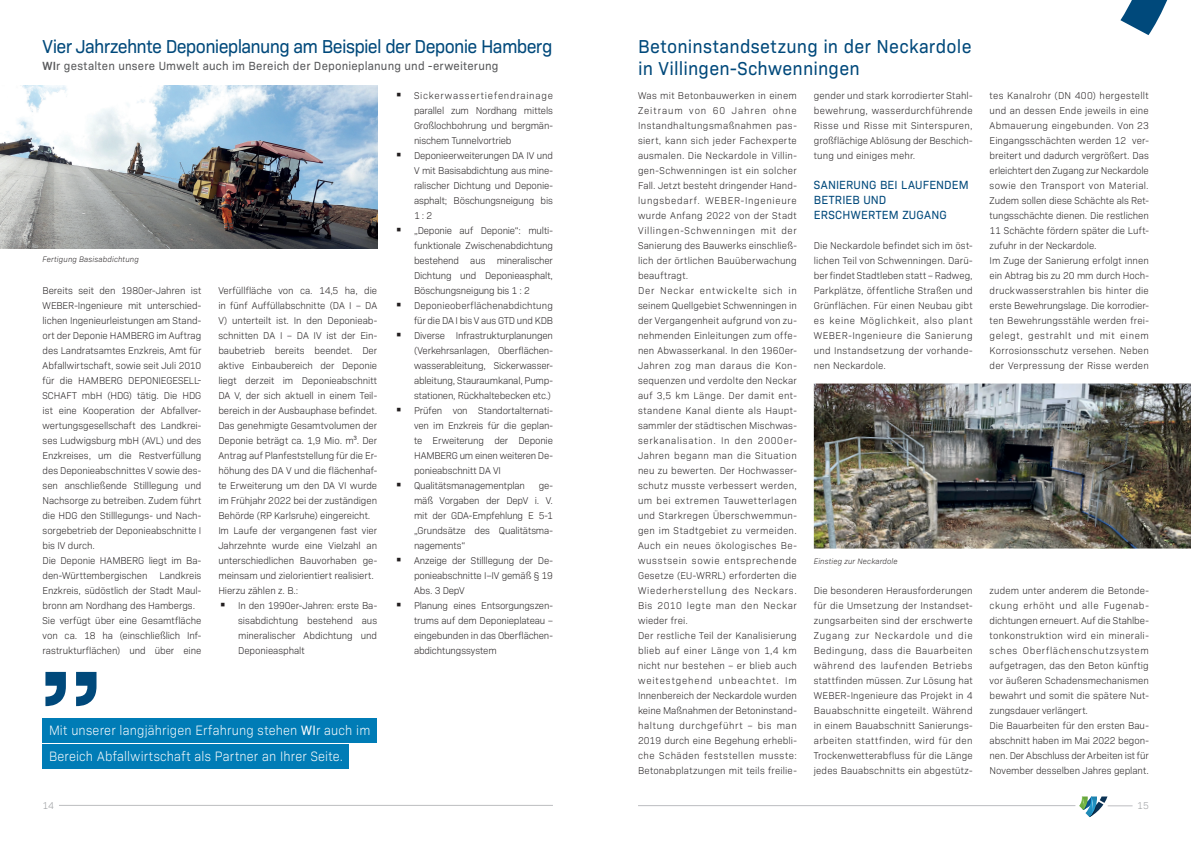
<style>
.page{position:relative;width:1191px;height:842px;background:#fff}
.page>*{position:absolute;margin:0;border:0;box-sizing:border-box;transform-origin:0 0}
.t1{font:19px/22px "Bio Sans";letter-spacing:.005em;color:#00497b;scale:.95 1}
.t2{font:19px "Bio Sans";letter-spacing:-.04em;color:#00497b;scale:.95 1}
.t3{font:300 13.8px/26.5px "Bio Sans";letter-spacing:.015em;color:#fff;scale:.92 1}
.t4{font:12px "Bio Sans";letter-spacing:.015em;color:#57585a;scale:.96 1}
.t5{font:12px/15px "Bio Sans";letter-spacing:.02em;color:#00497b;scale:.96 1}
.t6{font:300 10px/15px "Bio Sans";letter-spacing:.005em;color:#231f20;scale:.96 1}
.t7{font:300 10px/15px "Bio Sans";letter-spacing:.035em;color:#231f20;scale:.96 1}
.t8{font:300 10px/15px "Bio Sans";letter-spacing:-.015em;color:#231f20;scale:.96 1}
.t9{font:300 10px "Bio Sans";color:#999b9e;scale:.95 1}
.t10{font:italic 300 8px "Bio Sans";letter-spacing:.02em;color:#231f20;scale:.95 1}
.s1{font-weight:600}
.s2{font-weight:400}
</style>
<div class="page">
<hr style="left:638px;top:805px;width:437px;height:1px;background:#bcbdc0">
<svg style="left:1079px;top:796px;width:53px;height:21px"></svg>
<svg style="left:1120px;top:0;width:48px;height:35px"></svg>
<hr style="left:59px;top:805px;width:494px;height:1px;background:#bcbdc0">
<img style="left:0;top:86px;width:377px;height:163px">
<div style="left:42px;top:745px;width:307px;height:24px;background:#007cb6"></div>
<div style="left:42px;top:718px;width:335px;height:24px;background:#007cb6"></div>
<svg style="left:45px;top:672px;width:51px;height:34px"></svg>
<img style="left:814px;top:384px;width:377px;height:165px">
<h1 class="t2" style="left:43px;top:33px;width:538px">Vier Jahrzehnte Deponieplanung am Beispiel der Deponie Hamberg</h1>
<p class="t4" style="left:43px;top:57px;width:476px"><span class="s1">WI</span>r gestalten unsere Umwelt auch im Bereich der Deponieplanung und -erweiterung</p>
<p class="t10" style="left:43px;top:253px;width:103px">Fertigung Basisabdichtung</p>
<p class="t6" style="left:43px;top:282px;width:167px">Bereits seit den 1980er-Jahren ist WEBER-Ingenieure mit unterschied&shy;lichen Ingenieurleistungen am Stand&shy;ort der Deponie HAMBERG im Auftrag des Landratsamtes Enzkreis, Amt für Abfallwirtschaft, sowie seit Juli 2010 für die HAMBERG DEPONIEGESELL-SCHAFT mbH (HDG) tätig. Die HDG ist eine Kooperation der Abfallver&shy;wertungsgesellschaft des Landkrei&shy;ses Ludwigsburg mbH (AVL) und des Enzkreises, um die Restverfüllung des Deponieabschnittes V sowie des&shy;sen anschließende Stilllegung und Nachsorge zu betreiben. Zudem führt die HDG den Stilllegungs- und Nach&shy;sorgebetrieb der Deponieabschnitte I bis IV durch.<br>Die Deponie HAMBERG liegt im Ba&shy;den-Württembergischen Landkreis Enzkreis, südöstlich der Stadt Maul&shy;bronn am Nordhang des Hambergs.<br>Sie verfügt über eine Gesamtfläche von ca. 18 ha (einschließlich Inf&shy;rastrukturflächen) und über eine</p>
<p class="t6" style="left:218px;top:282px;width:167px">Verfüllfläche von ca. 14,5 ha, die in fünf Auffüllabschnitte (DA I – DA V) unterteilt ist. In den Deponieab&shy;schnitten DA I – DA IV ist der Ein&shy;baubetrieb bereits beendet. Der aktive Einbaubereich der Deponie liegt derzeit im Deponieabschnitt DA V, der sich aktuell in einem Teil&shy;bereich in der Ausbauphase befindet.<br>Das genehmigte Gesamtvolumen der Deponie beträgt ca. 1,9 Mio. m³. Der Antrag auf Planfeststellung für die Er&shy;höhung des DA V und die flächenhaf&shy;te Erweiterung um den DA VI wurde im Frühjahr 2022 bei der zuständigen Behörde (RP Karlsruhe) eingereicht.<br>Im Laufe der vergangenen fast vier Jahrzehnte wurde eine Vielzahl an unterschiedlichen Bauvorhaben ge&shy;meinsam und zielorientiert realisiert.<br>Hierzu zählen z. B.:</p>
<p class="t6" style="left:238px;top:597px;width:146px;text-align:justify">In den 1990er-Jahren: erste Ba&shy;sisabdichtung bestehend aus mineralischer Abdichtung und Deponieasphalt</p>
<h2 class="t3" style="left:49px;top:715px;width:351px">Mit unserer langjährigen Erfahrung stehen <span class="s2">WI</span>r auch im<br>Bereich Abfallwirtschaft als Partner an Ihrer Seite.</h2>
<p class="t8" style="left:414px;top:87px;width:146px">Sickerwassertiefendrainage parallel zum Nordhang mittels<br>Großlochbohrung und bergmän&shy;nischem Tunnelvortrieb<br>Deponieerweiterungen DA IV und<br>V mit Basisabdichtung aus mine&shy;ralischer Dichtung und Deponie&shy;asphalt; Böschungsneigung bis<br>1 : 2<br>„Deponie auf Deponie“: multi&shy;funktionale Zwischenabdichtung bestehend aus mineralischer<br>Dichtung und Deponieasphalt,<br>Böschungsneigung bis 1 : 2<br>Deponieoberflächenabdichtung für die DA I bis V aus GTD und KDB<br>Diverse Infrastrukturplanungen (Verkehrsanlagen, Oberflächen&shy;wasserableitung, Sickerwasser&shy;ableitung, Stauraumkanal, Pump&shy;stationen, Rückhaltebecken etc.)<br>Prüfen von Standortalternati&shy;ven im Enzkreis für die geplan&shy;te Erweiterung der Deponie<br>HAMBERG um einen weiteren De&shy;ponieabschnitt DA VI<br>Qualitätsmanagementplan</p>
<p class="t8" style="left:414px;top:477px;width:146px;text-indent:125px">ge&shy;mäß Vorgaben der DepV i. V. mit der GDA-Empfehlung E 5-1 „Grundsätze des Qualitätsma&shy;nagements“<br>Anzeige der Stilllegung der De&shy;ponieabschnitte I–IV gemäß § 19<br>Abs. 3 DepV<br>Planung eines Entsorgungszen&shy;trums auf dem Deponieplateau – eingebunden in das Oberflächen&shy;abdichtungssystem</p>
<h1 class="t1" style="left:638px;top:34px;width:353px">Betoninstandsetzung in der Neckardole in Villingen-Schwenningen</h1>
<p class="t7" style="left:638px;top:87px;width:167px">Was mit Betonbauwerken in einem<br>Zeitraum von 60 Jahren ohne<br>Instandhaltungsmaßnahmen pas&shy;siert, kann sich jeder Fachexperte ausmalen. Die Neckardole in Villin&shy;gen-Schwenningen ist ein solcher<br>Fall. Jetzt besteht dringender Hand&shy;lungsbedarf. WEBER-Ingenieure wurde Anfang 2022 von der Stadt<br>Villingen-Schwenningen mit der<br>Sanierung des Bauwerks einschließ&shy;lich der örtlichen Bauüberwachung beauftragt.<br>Der Neckar entwickelte sich in seinem Quellgebiet Schwenningen in der Vergangenheit aufgrund von zu&shy;nehmenden Einleitungen zum offe&shy;nen Abwasserkanal. In den 1960er-<br>Jahren zog man daraus die Kon&shy;sequenzen und verdolte den Neckar auf 3,5 km Länge. Der damit ent&shy;standene Kanal diente als Haupt&shy;sammler der städtischen Mischwas&shy;serkanalisation. In den 2000er-<br>Jahren begann man die Situation neu zu bewerten. Der Hochwasser&shy;schutz musste verbessert werden, um bei extremen Tauwetterlagen und Starkregen Überschwemmun&shy;gen im Stadtgebiet zu vermeiden.<br>Auch ein neues ökologisches Be&shy;wusstsein sowie entsprechende<br>Gesetze (EU-WRRL) erforderten die<br>Wiederherstellung des Neckars.<br>Bis 2010 legte man den Neckar wieder frei.<br>Der restliche Teil der Kanalisierung blieb auf einer Länge von 1,4 km nicht nur bestehen – er blieb auch weitestgehend unbeachtet. Im<br>Innenbereich der Neckardole wurden keine Maßnahmen der Betoninstand&shy;haltung durchgeführt – bis man<br>2019 durch eine Begehung erhebli&shy;che Schäden feststellen musste:<br>Betonabplatzungen mit teils freilie-</p>
<p class="t6" style="left:814px;top:87px;width:167px;text-align:justify">gender und stark korrodierter Stahl&shy;bewehrung, wasserdurchführende Risse und Risse mit Sinterspuren, großflächige Ablösung der Beschich&shy;tung und einiges mehr.</p>
<p class="t5" style="left:814px;top:176px;width:163px">SANIERUNG BEI LAUFENDEM<br>BETRIEB UND<br>ERSCHWERTEM ZUGANG</p>
<p class="t6" style="left:814px;top:237px;width:167px;text-align:justify">Die Neckardole befindet sich im öst&shy;lichen Teil von Schwenningen. Darü&shy;ber findet Stadtleben statt – Radweg, Parkplätze, öffentliche Straßen und Grünflächen. Für einen Neubau gibt es keine Möglichkeit, also plant WEBER-Ingenieure die Sanierung und Instandsetzung der vorhande&shy;nen Neckardole.</p>
<p class="t10" style="left:814px;top:555px;width:90px">Einstieg zur Neckardole</p>
<p class="t6" style="left:814px;top:582px;width:167px;text-align:justify">Die besonderen Herausforderungen für die Umsetzung der Instandset&shy;zungsarbeiten sind der erschwerte Zugang zur Neckardole und die Bedingung, dass die Bauarbeiten während des laufenden Betriebs stattfinden müssen. Zur Lösung hat WEBER-Ingenieure das Projekt in 4<br>Bauabschnitte eingeteilt. Während in einem Bauabschnitt Sanierungs&shy;arbeiten stattfinden, wird für den Trockenwetterabfluss für die Länge jedes Bauabschnitts ein abgestütz-</p>
<p class="t6" style="left:989px;top:87px;width:167px">tes Kanalrohr (DN 400) hergestellt und an dessen Ende jeweils in eine Abmauerung eingebunden. Von 23<br>Eingangsschächten werden 12 ver&shy;breitert und dadurch vergrößert. Das erleichtert den Zugang zur Neckardole sowie den Transport von Material.<br>Zudem sollen diese Schächte als Ret&shy;tungsschächte dienen. Die restlichen 11 Schächte fördern später die Luft&shy;zufuhr in der Neckardole.<br>Im Zuge der Sanierung erfolgt innen ein Abtrag bis zu 20 mm durch Hoch&shy;druckwasserstrahlen bis hinter die erste Bewehrungslage. Die korrodier&shy;ten Bewehrungsstähle werden frei&shy;gelegt, gestrahlt und mit einem Korrosionsschutz versehen. Neben der Verpressung der Risse werden</p>
<p class="t6" style="left:989px;top:582px;width:167px">zudem unter anderem die Betonde&shy;ckung erhöht und alle Fugenab&shy;dichtungen erneuert. Auf die Stahlbe&shy;tonkonstruktion wird ein minerali&shy;sches Oberflächenschutzsystem aufgetragen, das den Beton künftig vor äußeren Schadensmechanismen bewahrt und somit die spätere Nut&shy;zungsdauer verlängert.<br>Die Bauarbeiten für den ersten Bau&shy;abschnitt haben im Mai 2022 begon&shy;nen. Der Abschluss der Arbeiten ist für November desselben Jahres geplant.</p>
<p class="t9" style="left:43px;top:799px;width:13px">14</p>
<p class="t9" style="left:1137px;top:799px;width:14px">15</p>
</div>
